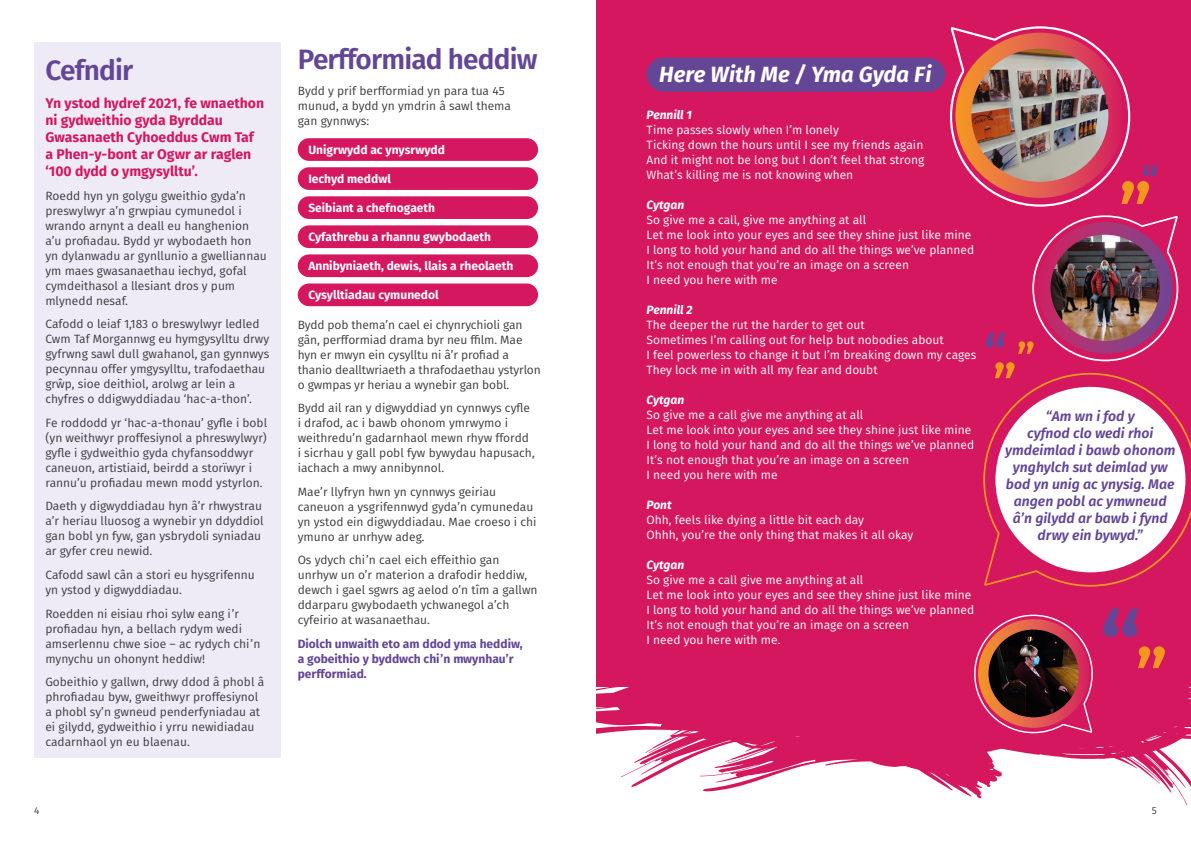
<style>
.page{position:relative;width:1191px;height:842px;background:#fff}
.page>*{position:absolute;margin:0;border:0;box-sizing:border-box;transform-origin:0 0}
.t1{font:600 28px "Fira Sans";letter-spacing:-.03em;color:#634696}
.t2{font:italic 700 22px "Fira Sans";color:#fff}
.t3{font:italic 600 14px/17px "Fira Sans";color:#634696;text-align:center}
.t4{font:700 14px/17px "Fira Sans";color:#d4175e}
.t5{font:12px/15px "Fira Sans";color:#3c3c3b}
.t6{font:12px/15px "Fira Sans";color:#fff}
.t7{font:700 12px "Fira Sans";color:#fff}
.t8{font:700 12px/15px "Fira Sans";color:#634696}
.t9{font:italic 700 12px "Fira Sans";color:#fff}
.t10{font:10px "Fira Sans";color:#3c3c3b}
</style>
<div class="page">
<div style="left:595px;top:0;width:596px;height:687px;background:#d4175e"></div>
<div style="left:34px;top:43px;width:247px;height:715px;background:#eeebf7"></div>
<div style="left:298px;top:138px;width:240px;height:23px;background:#d4175e;border-radius:11px"></div>
<div style="left:298px;top:167px;width:240px;height:23px;background:#d4175e;border-radius:11px"></div>
<div style="left:298px;top:196px;width:240px;height:23px;background:#d4175e;border-radius:11px"></div>
<div style="left:298px;top:225px;width:240px;height:23px;background:#d4175e;border-radius:11px"></div>
<div style="left:298px;top:254px;width:240px;height:23px;background:#d4175e;border-radius:11px"></div>
<div style="left:298px;top:283px;width:240px;height:23px;background:#d4175e;border-radius:11px"></div>
<div style="left:646px;top:58px;width:299px;height:34px;background:#634696;border-radius:17px"></div>
<svg style="left:983px;top:378px;width:208px;height:209px"></svg>
<div style="left:995px;top:387px;width:190px;height:185px;background:#fff;border-radius:50%"></div>
<svg style="left:595px;top:602px;width:596px;height:203px"></svg>
<img style="left:945px;top:26px;width:234px;height:352px">
<h1 class="t1" style="left:45px;top:47px;width:89px">Cefndir</h1>
<p class="t4" style="left:45px;top:94px;width:220px">Yn ystod hydref 2021, fe wnaethon ni gydweithio gyda Byrddau<br>Gwasanaeth Cyhoeddus Cwm Taf a Phen-y-bont ar Ogwr ar raglen ‘100 dydd o ymgysylltu’.</p>
<p class="t5" style="left:45px;top:188px;width:223px">Roedd hyn yn golygu gweithio gyda’n preswylwyr a’n grwpiau cymunedol i wrando arnynt a deall eu hanghenion a’u profiadau. Bydd yr wybodaeth hon yn dylanwadu ar gynllunio a gwelliannau ym maes gwasanaethau iechyd, gofal cymdeithasol a llesiant dros y pum mlynedd nesaf.</p>
<p class="t5" style="left:45px;top:316px;width:225px">Cafodd o leiaf 1,183 o breswylwyr ledled Cwm Taf Morgannwg eu hymgysylltu drwy gyfrwng sawl dull gwahanol, gan gynnwys pecynnau offer ymgysylltu, trafodaethau grŵp, sioe deithiol, arolwg ar lein a chyfres o ddigwyddiadau ‘hac-a-thon’.</p>
<p class="t5" style="left:45px;top:415px;width:223px">Fe roddodd yr ‘hac-a-thonau’ gyfle i bobl (yn weithwyr proffesiynol a phreswylwyr) gyfle i gydweithio gyda chyfansoddwyr caneuon, artistiaid, beirdd a storïwyr i rannu’u profiadau mewn modd ystyrlon.</p>
<p class="t5" style="left:45px;top:498px;width:220px">Daeth y digwyddiadau hyn â’r rhwystrau a’r heriau lluosog a wynebir yn ddyddiol gan bobl yn fyw, gan ysbrydoli syniadau ar gyfer creu newid.</p>
<p class="t5" style="left:45px;top:567px;width:211px">Cafodd sawl cân a stori eu hysgrifennu yn ystod y digwyddiadau.</p>
<p class="t5" style="left:45px;top:605px;width:216px">Roedden ni eisiau rhoi sylw eang i’r profiadau hyn, a bellach rydym wedi amserlennu chwe sioe – ac rydych chi’n mynychu un ohonynt heddiw!</p>
<p class="t5" style="left:45px;top:674px;width:220px">Gobeithio y gallwn, drwy ddod â phobl â phrofiadau byw, gweithwyr proffesiynol a phobl sy’n gwneud penderfyniadau at ei gilydd, gydweithio i yrru newidiadau cadarnhaol yn eu blaenau.</p>
<h1 class="t1" style="left:298px;top:36px;width:241px">Perfformiad heddiw</h1>
<p class="t5" style="left:298px;top:83px;width:215px">Bydd y prif berfformiad yn para tua 45 munud, a bydd yn ymdrin â sawl thema gan gynnwys:</p>
<p class="t7" style="left:308px;top:139px;width:138px">Unigrwydd ac ynysrwydd</p>
<p class="t7" style="left:308px;top:168px;width:84px">Iechyd meddwl</p>
<p class="t7" style="left:308px;top:197px;width:128px">Seibiant a chefnogaeth</p>
<p class="t7" style="left:308px;top:227px;width:184px">Cyfathrebu a rhannu gwybodaeth</p>
<p class="t7" style="left:308px;top:256px;width:207px">Annibyniaeth, dewis, llais a rheolaeth</p>
<p class="t7" style="left:308px;top:285px;width:132px">Cysylltiadau cymunedol</p>
<p class="t5" style="left:298px;top:317px;width:244px">Bydd pob thema’n cael ei chynrychioli gan gân, perfformiad drama byr neu ffilm. Mae hyn er mwyn ein cysylltu ni â’r profiad a thanio dealltwriaeth a thrafodaethau ystyrlon o gwmpas yr heriau a wynebir gan bobl.</p>
<p class="t5" style="left:298px;top:400px;width:238px">Bydd ail ran y digwyddiad yn cynnwys cyfle i drafod, ac i bawb ohonom ymrwymo i weithredu’n gadarnhaol mewn rhyw ffordd i sicrhau y gall pobl fyw bywydau hapusach, iachach a mwy annibynnol.</p>
<p class="t5" style="left:298px;top:484px;width:240px">Mae’r llyfryn hwn yn cynnwys geiriau caneuon a ysgrifennwyd gyda’n cymunedau yn ystod ein digwyddiadau. Mae croeso i chi ymuno ar unrhyw adeg.</p>
<p class="t5" style="left:298px;top:552px;width:241px">Os ydych chi’n cael eich effeithio gan unrhyw un o’r materion a drafodir heddiw, dewch i gael sgwrs ag aelod o’n tîm a gallwn ddarparu gwybodaeth ychwanegol a’ch cyfeirio at wasanaethau.</p>
<p class="t8" style="left:298px;top:635px;width:226px">Diolch unwaith eto am ddod yma heddiw, a gobeithio y byddwch chi’n mwynhau’r perfformiad.</p>
<h2 class="t2" style="left:659px;top:56px;width:274px">Here With Me / Yma Gyda Fi</h2>
<p class="t9" style="left:646px;top:105px;width:47px">Pennill 1</p>
<p class="t6" style="left:646px;top:122px;width:279px">Time passes slowly when I’m lonely<br>Ticking down the hours until I see my friends again And it might not be long but I don’t feel that strong What’s killing me is not knowing when</p>
<p class="t9" style="left:646px;top:195px;width:39px">Cytgan</p>
<p class="t6" style="left:646px;top:212px;width:329px">So give me a call, give me anything at all<br>Let me look into your eyes and see they shine just like mine I long to hold your hand and do all the things we’ve planned It’s not enough that you’re an image on a screen<br>I need you here with me</p>
<p class="t9" style="left:646px;top:300px;width:47px">Pennill 2</p>
<p class="t6" style="left:646px;top:317px;width:331px">The deeper the rut the harder to get out<br>Sometimes I’m calling out for help but nobodies about<br>I feel powerless to change it but I’m breaking down my cages They lock me in with all my fear and doubt</p>
<p class="t9" style="left:646px;top:390px;width:39px">Cytgan</p>
<p class="t6" style="left:646px;top:407px;width:329px">So give me a call give me anything at all<br>Let me look into your eyes and see they shine just like mine I long to hold your hand and do all the things we’ve planned It’s not enough that you’re an image on a screen<br>I need you here with me</p>
<p class="t9" style="left:646px;top:495px;width:27px">Pont</p>
<p class="t6" style="left:646px;top:512px;width:268px">Ohh, feels like dying a little bit each day<br>Ohhh, you’re the only thing that makes it all okay</p>
<p class="t9" style="left:646px;top:555px;width:39px">Cytgan</p>
<p class="t6" style="left:646px;top:572px;width:329px">So give me a call give me anything at all<br>Let me look into your eyes and see they shine just like mine I long to hold your hand and do all the things we’ve planned It’s not enough that you’re an image on a screen<br>I need you here with me.</p>
<p class="t3" style="left:1005px;top:407px;width:172px">“Am wn i fod y<br>cyfnod clo wedi rhoi ymdeimlad i bawb ohonom ynghylch sut deimlad yw bod yn unig ac ynysig. Mae angen pobl ac ymwneud â’n gilydd ar bawb i fynd drwy ein bywyd.”</p>
<p class="t10" style="left:34px;top:803px;width:7px">4</p>
<p class="t10" style="left:1152px;top:803px;width:6px">5</p>
</div>
